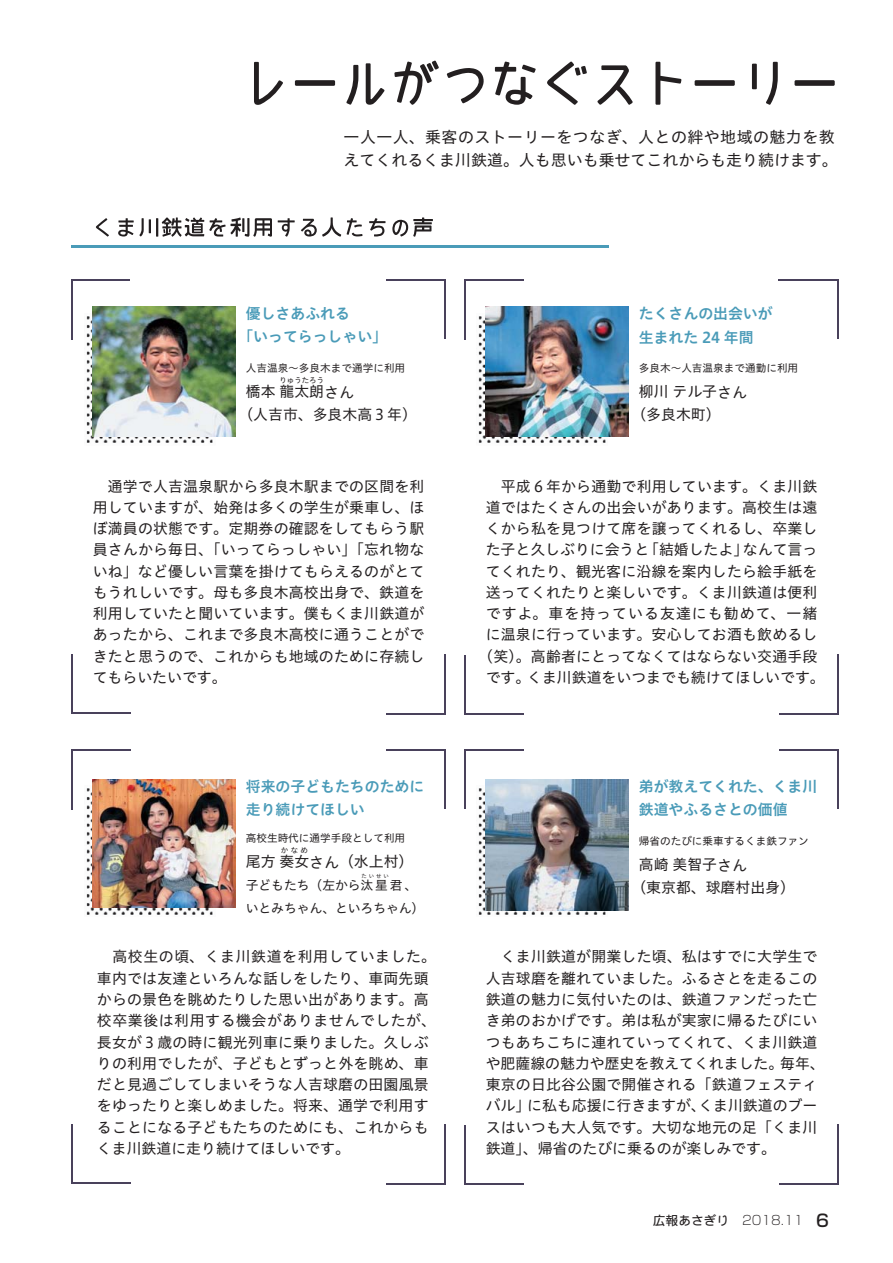
<style>
.page{position:relative;width:893px;height:1263px;background:#fff}
.page>*{position:absolute;margin:0;border:0;box-sizing:border-box;transform-origin:0 0}
.t1{font:15.9px/23.4px "Hiragino UD Sans Std N W4 90 pv RKSJ V";color:#231f20}
.t2{font:14.85px/21.3px "Hiragino UD Sans Std N W4 90 pv RKSJ V";letter-spacing:.015em;color:#231f20}
.t3{font:14.85px/22.4px "Hiragino UD Sans Std N W6 90 pv RKSJ H";color:#4a9bb8}
.t4{font:12.75px "Hiragino UD Sans Std N W4 90 pv RKSJ V";color:#231f20}
.t5{font:12.75px "Shin Go Upr Ex Light 90 pv RKSJ H";color:#231f20}
.t6{font:10.65px "Hiragino UD Sans Std N W4 90 pv RKSJ V";color:#231f20}
.t7{font:7.5px "Hiragino UD Sans Std N W4 90 pv RKSJ V";color:#231f20}
.t8{font:5.25px "Hiragino UD Sans Std N W4 90 pv RKSJ V";color:#231f20}
.s1{font-family:"DFP Gothic PCID W5 83 pv RKSJ H"}
.s2{font-family:"Shin Go Upr Medium 90 pv RKSJ H";font-size:16.95px}
</style>
<div class="page">
<hr style="left:779px;top:713px;width:60px;height:2px;background:#49415b">
<hr style="left:837px;top:654px;width:2px;height:60px;background:#49415b">
<hr style="left:464px;top:655px;width:1px;height:59px;background:#49415b">
<hr style="left:464px;top:713px;width:60px;height:2px;background:#49415b">
<hr style="left:464px;top:279px;width:60px;height:2px;background:#49415b">
<hr style="left:464px;top:280px;width:2px;height:59px;background:#49415b">
<hr style="left:838px;top:280px;width:1px;height:59px;background:#49415b">
<hr style="left:778px;top:279px;width:61px;height:2px;background:#49415b">
<hr style="left:386px;top:713px;width:60px;height:2px;background:#49415b">
<hr style="left:445px;top:654px;width:1px;height:60px;background:#49415b">
<hr style="left:71px;top:654px;width:1px;height:60px;background:#49415b">
<hr style="left:71px;top:712px;width:60px;height:2px;background:#49415b">
<hr style="left:71px;top:279px;width:59px;height:2px;background:#49415b">
<hr style="left:71px;top:280px;width:2px;height:60px;background:#49415b">
<hr style="left:445px;top:280px;width:1px;height:59px;background:#49415b">
<hr style="left:386px;top:279px;width:60px;height:2px;background:#49415b">
<hr style="left:464px;top:749px;width:60px;height:1px;background:#49415b">
<hr style="left:464px;top:749px;width:2px;height:60px;background:#49415b">
<hr style="left:779px;top:1183px;width:60px;height:2px;background:#49415b">
<hr style="left:837px;top:1124px;width:2px;height:60px;background:#49415b">
<hr style="left:464px;top:1125px;width:1px;height:59px;background:#49415b">
<hr style="left:464px;top:1183px;width:60px;height:1px;background:#49415b">
<hr style="left:838px;top:749px;width:1px;height:60px;background:#49415b">
<hr style="left:779px;top:749px;width:60px;height:2px;background:#49415b">
<hr style="left:71px;top:749px;width:60px;height:2px;background:#49415b">
<hr style="left:71px;top:750px;width:2px;height:60px;background:#49415b">
<hr style="left:386px;top:1183px;width:60px;height:2px;background:#49415b">
<hr style="left:445px;top:1124px;width:1px;height:60px;background:#49415b">
<hr style="left:71px;top:1124px;width:1px;height:59px;background:#49415b">
<hr style="left:71px;top:1182px;width:60px;height:2px;background:#49415b">
<hr style="left:445px;top:749px;width:1px;height:60px;background:#49415b">
<hr style="left:386px;top:749px;width:60px;height:2px;background:#49415b">
<img style="left:478px;top:785px;width:129px;height:130px">
<img style="left:478px;top:314px;width:128px;height:129px">
<img style="left:486px;top:306px;width:142px;height:131px">
<img style="left:86px;top:314px;width:127px;height:129px">
<img style="left:86px;top:785px;width:129px;height:130px">
<img style="left:93px;top:306px;width:142px;height:131px">
<img style="left:93px;top:779px;width:142px;height:128px">
<img style="left:486px;top:779px;width:142px;height:131px">
<svg style="left:254px;top:60px;width:581px;height:45px"></svg>
<hr style="left:71px;top:245px;width:538px;height:1px;background:#4a9bb8">
<hr style="left:71px;top:246px;width:538px;height:1px;background:#4a9bb8">
<hr style="left:71px;top:247px;width:538px;height:1px;background:#4a9bb8">
<svg style="left:96px;top:217px;width:337px;height:20px"></svg>
<p class="t1" style="left:344px;top:127px;width:496px">一人一人、乗客のストーリーをつなぎ、人との絆や地域の魅力を教えてくれるくま川鉄道。人も思いも乗せてこれからも走り続けます。</p>
<p class="t3" style="left:238px;top:304px;width:150px;text-indent:7px">優しさあふれる<br>「いってらっしゃい」</p>
<p class="t3" style="left:639px;top:304px;width:135px;line-height:23.4px">たくさんの出会いが生まれた 24 年間</p>
<p class="t6" style="left:246px;top:364px;width:161px">人吉温泉～多良木まで通学に利用</p>
<p class="t2" style="left:246px;top:383px;width:110px">橋本 龍太朗さん</p>
<p class="t7" style="left:279px;top:377px;width:46px">りゅうたろう</p>
<p class="t2" style="left:238px;top:406px;width:180px">（人吉市、多良木高３年）</p>
<p class="t2" style="left:93px;top:477px;width:333px;text-align:justify">　通学で人吉温泉駅から多良木駅までの区間を利用していますが、始発は多くの学生が乗車し、ほぼ満員の状態です。定期券の確認をしてもらう駅員さんから毎日、「いってらっしゃい」「忘れ物ないね」など優しい言葉を掛けてもらえるのがとてもうれしいです。母も多良木高校出身で、鉄道を利用していたと聞いています。僕もくま川鉄道があったから、これまで多良木高校に通うことができたと思うので、これからも地域のために存続してもらいたいです。</p>
<p class="t3" style="left:246px;top:778px;width:180px">将来の子どもたちのために走り続けてほしい</p>
<p class="t6" style="left:639px;top:364px;width:161px">多良木～人吉温泉まで通勤に利用</p>
<p class="t2" style="left:631px;top:382px;width:117px;line-height:23.4px;text-indent:7px">柳川 テル子さん（多良木町）</p>
<p class="t2" style="left:478px;top:477px;width:348px;text-align:center">　平成６年から通勤で利用しています。くま川鉄道ではたくさんの出会いがあります。高校生は遠くから私を見つけて席を譲ってくれるし、卒業した子と久しぶりに会うと「結婚したよ」なんて言ってくれたり、観光客に沿線を案内したら絵手紙を送ってくれたりと楽しいです。くま川鉄道は便利ですよ。車を持っている友達にも勧めて、一緒に温泉に行っています。安心してお酒も飲めるし（笑）。高齢者にとってなくてはならない交通手段です。くま川鉄道をいつまでも続けてほしいです。</p>
<p class="t3" style="left:639px;top:778px;width:180px">弟が教えてくれた、くま川鉄道やふるさとの価値</p>
<p class="t6" style="left:246px;top:834px;width:161px">高校生時代に通学手段として利用</p>
<p class="t2" style="left:246px;top:853px;width:169px">尾方 奏女さん（水上村）</p>
<p class="t6" style="left:639px;top:837px;width:172px">帰省のたびに乗車するくま鉄ファン</p>
<p class="t2" style="left:631px;top:855px;width:165px;line-height:23.4px;text-indent:7px">高崎 美智子さん<br>（東京都、球磨村出身）</p>
<p class="t7" style="left:281px;top:848px;width:29px">かなめ</p>
<p class="t4" style="left:246px;top:880px;width:173px">子どもたち（左から汰星君、</p>
<p class="t8" style="left:362px;top:874px;width:29px">たいせい</p>
<p class="t4" style="left:246px;top:904px;width:180px">いとみちゃん、といろちゃん）</p>
<p class="t2" style="left:97px;top:948px;width:341px">　高校生の頃、くま川鉄道を利用していました。車内では友達といろんな話しをしたり、車両先頭からの景色を眺めたりした思い出があります。高校卒業後は利用する機会がありませんでしたが、長女が３歳の時に観光列車に乗りました。久しぶりの利用でしたが、子どもとずっと外を眺め、車だと見過ごしてしまいそうな人吉球磨の田園風景をゆったりと楽しめました。将来、通学で利用することになる子どもたちのためにも、これからもくま川鉄道に走り続けてほしいです。</p>
<p class="t2" style="left:486px;top:948px;width:341px">　くま川鉄道が開業した頃、私はすでに大学生で人吉球磨を離れていました。ふるさとを走るこの鉄道の魅力に気付いたのは、鉄道ファンだった亡き弟のおかげです。弟は私が実家に帰るたびにいつもあちこちに連れていってくれて、くま川鉄道や肥薩線の魅力や歴史を教えてくれました。毎年、東京の日比谷公園で開催される「鉄道フェスティバル」に私も応援に行きますが、くま川鉄道のブースはいつも大人気です。大切な地元の足「くま川鉄道」、帰省のたびに乗るのが楽しみです。</p>
<p class="t5" style="left:653px;top:1216px;width:178px"><span class="s1">広報あさぎり</span>　2018.11　<span class="s2">6</span></p>
</div>
